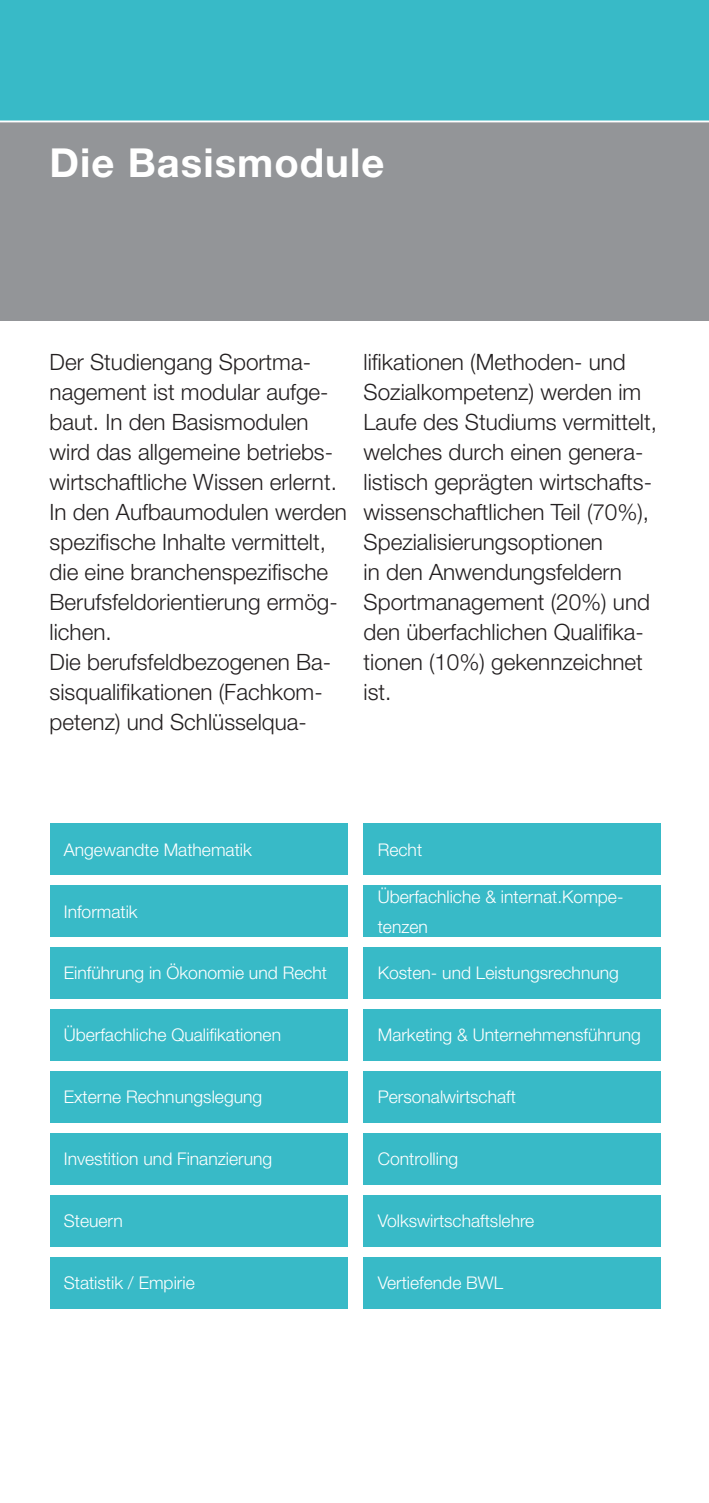
<style>
.page{position:relative;width:709px;height:1503px;background:#fff}
.page>*{position:absolute;margin:0;border:0;box-sizing:border-box;transform-origin:0 0}
.t1{font:700 40px "Helvetica Neue LT Std";letter-spacing:.025em;color:#fff}
.t2{font:300 22.5px/30px "Helvetica Neue LT Std";color:#231f20}
.t3{font:300 17.5px/30px "Helvetica Neue LT Std";color:#fff}
</style>
<div class="page">
<div style="left:0;top:122px;width:709px;height:199px;background:#939598"></div>
<div style="left:0;top:0;width:709px;height:120px;background:#38bac7"></div>
<div style="left:363px;top:823px;width:298px;height:52px;background:#38bac7"></div>
<div style="left:50px;top:823px;width:297px;height:52px;background:#38bac7"></div>
<div style="left:50px;top:885px;width:297px;height:52px;background:#38bac7"></div>
<div style="left:363px;top:947px;width:298px;height:52px;background:#38bac7"></div>
<div style="left:50px;top:947px;width:297px;height:52px;background:#38bac7"></div>
<div style="left:363px;top:1009px;width:298px;height:51px;background:#38bac7"></div>
<div style="left:50px;top:1009px;width:297px;height:51px;background:#38bac7"></div>
<div style="left:363px;top:1071px;width:298px;height:51px;background:#38bac7"></div>
<div style="left:50px;top:1071px;width:297px;height:51px;background:#38bac7"></div>
<div style="left:363px;top:1133px;width:298px;height:51px;background:#38bac7"></div>
<div style="left:50px;top:1133px;width:297px;height:51px;background:#38bac7"></div>
<div style="left:363px;top:1194px;width:298px;height:52px;background:#38bac7"></div>
<div style="left:50px;top:1194px;width:297px;height:52px;background:#38bac7"></div>
<div style="left:363px;top:1256px;width:298px;height:52px;background:#38bac7"></div>
<div style="left:50px;top:1256px;width:297px;height:52px;background:#38bac7"></div>
<div style="left:363px;top:885px;width:298px;height:52px;background:#38bac7"></div>
<h1 class="t1" style="left:50px;top:138px;width:336px">Die Basismodule</h1>
<p class="t2" style="left:50px;top:346px;width:299px">Der Studiengang Sportma&shy;nagement ist modular aufge&shy;baut. In den Basismodulen wird das allgemeine betriebs&shy;wirtschaftliche Wissen erlernt.<br>In den Aufbaumodulen werden spezifische Inhalte vermittelt, die eine branchenspezifische<br>Berufsfeldorientierung ermög&shy;lichen.<br>Die berufsfeldbezogenen Ba&shy;sisqualifikationen (Fachkom&shy;petenz) und Schlüsselqua-</p>
<p class="t2" style="left:363px;top:346px;width:295px">lifikationen (Methoden- und<br>Sozialkompetenz) werden im<br>Laufe des Studiums vermittelt, welches durch einen genera&shy;listisch geprägten wirtschafts&shy;wissenschaftlichen Teil (70%),<br>Spezialisierungsoptionen<br>in den Anwendungsfeldern<br>Sportmanagement (20%) und den überfachlichen Qualifika&shy;tionen (10%) gekennzeichnet ist.</p>
<p class="t3" style="left:64px;top:834px;width:190px">Angewandte Mathematik</p>
<p class="t3" style="left:378px;top:834px;width:46px">Recht</p>
<p class="t3" style="left:64px;top:896px;width:75px">Informatik</p>
<p class="t3" style="left:378px;top:881px;width:247px">Überfachliche &amp; internat.Kompe&shy;tenzen</p>
<p class="t3" style="left:64px;top:957px;width:265px">Einführung in Ökonomie und Recht</p>
<p class="t3" style="left:378px;top:957px;width:243px">Kosten- und Leistungsrechnung</p>
<p class="t3" style="left:64px;top:1019px;width:219px">Überfachliche Qualifikationen</p>
<p class="t3" style="left:378px;top:1019px;width:265px">Marketing &amp; Unternehmensführung</p>
<p class="t3" style="left:64px;top:1081px;width:200px">Externe Rechnungslegung</p>
<p class="t3" style="left:378px;top:1081px;width:140px">Personalwirtschaft</p>
<p class="t3" style="left:64px;top:1143px;width:210px">Investition und Finanzierung</p>
<p class="t3" style="left:378px;top:1143px;width:82px">Controlling</p>
<p class="t3" style="left:64px;top:1205px;width:60px">Steuern</p>
<p class="t3" style="left:378px;top:1205px;width:158px">Volkswirtschaftslehre</p>
<p class="t3" style="left:64px;top:1267px;width:132px">Statistik / Empirie</p>
<p class="t3" style="left:378px;top:1267px;width:127px">Vertiefende BWL</p>
</div>
